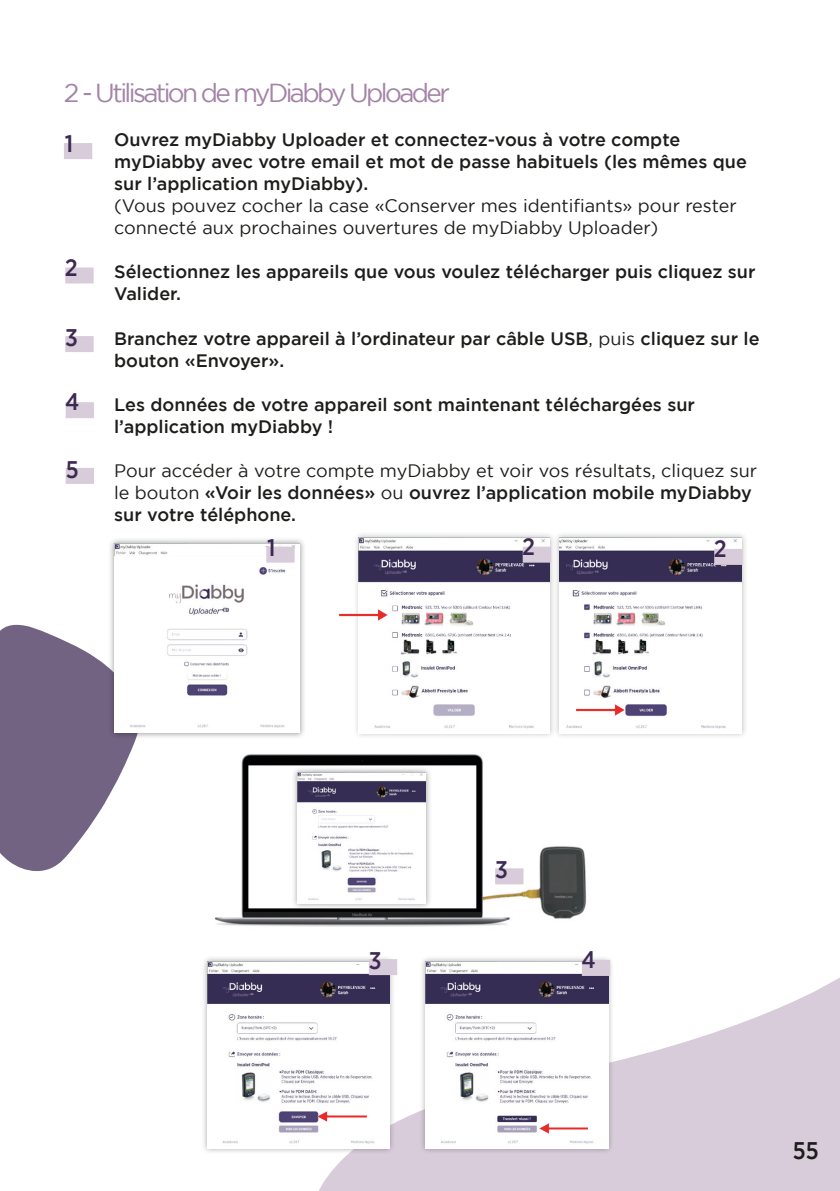
<style>
.page{position:relative;width:840px;height:1191px;background:#fff}
.page>*{position:absolute;margin:0;border:0;box-sizing:border-box;transform-origin:0 0}
.t1{font:26px "Gotham";letter-spacing:-.1em;color:#a384a7}
.t2{font:500 24px "Gotham Narrow";color:#3d2a53}
.t3{font:500 24px "Gotham Narrow";color:#1d1d1b}
.t4{font:500 18px/22px "Gotham";color:#1d1d1b}
.t5{font:18px/22px "Gotham";color:#1d1d1b}
.s1{font-weight:400}
.s2{font-weight:500}
</style>
<div class="page">
<svg style="left:0;top:625px;width:136px;height:246px"></svg>
<svg style="left:319px;top:978px;width:520px;height:213px;fill:#d8cbda"></svg>
<div style="left:65px;top:336px;width:29px;height:16px;background:#d9ccda"></div>
<div style="left:65px;top:267px;width:29px;height:16px;background:#d9ccda"></div>
<div style="left:64px;top:143px;width:28px;height:16px;background:#d9ccda"></div>
<div style="left:66px;top:468px;width:28px;height:16px;background:#d9ccda"></div>
<div style="left:66px;top:402px;width:28px;height:16px;background:#d9ccda"></div>
<div style="left:419px;top:955px;width:194px;height:199px;background:#1d1d1b;opacity:.36"></div>
<img style="left:425px;top:961px;width:182px;height:187px">
<div style="left:201px;top:955px;width:194px;height:199px;background:#1d1d1b;opacity:.39"></div>
<img style="left:207px;top:961px;width:182px;height:187px">
<div style="left:553px;top:531px;width:194px;height:208px;background:#1d1d1b;opacity:.29"></div>
<img style="left:559px;top:537px;width:182px;height:196px">
<div style="left:352px;top:531px;width:203px;height:208px;background:#1d1d1b;opacity:.29"></div>
<img style="left:359px;top:537px;width:190px;height:196px">
<div style="left:108px;top:537px;width:197px;height:201px;background:#1d1d1b;opacity:.45"></div>
<img style="left:114px;top:543px;width:185px;height:190px">
<img style="left:215px;top:754px;width:372px;height:173px">
<div style="left:266px;top:546px;width:28px;height:16px;background:#d9ccda"></div>
<div style="left:522px;top:546px;width:28px;height:16px;background:#d9ccda"></div>
<div style="left:713px;top:549px;width:29px;height:16px;background:#d9ccda"></div>
<div style="left:495px;top:868px;width:28px;height:16px;background:#d9ccda"></div>
<div style="left:368px;top:959px;width:29px;height:16px;background:#d9ccda"></div>
<div style="left:581px;top:960px;width:29px;height:16px;background:#d9ccda"></div>
<img style="left:576px;top:705px;width:48px;height:10px">
<img style="left:339px;top:610px;width:48px;height:10px">
<div style="left:291px;top:766px;width:140px;height:143px;background:#1d1d1b;opacity:.41"></div>
<img style="left:297px;top:772px;width:128px;height:131px">
<img style="left:317px;top:1111px;width:49px;height:11px">
<img style="left:538px;top:1123px;width:49px;height:10px">
<p class="t1" style="left:64px;top:78px;width:387px">2 - Utilisation de myDiabby Uploader</p>
<p class="t2" style="left:65px;top:129px;width:10px">1</p>
<p class="t4" style="left:114px;top:129px;width:634px">Ouvrez myDiabby Uploader et connectez-vous à votre compte myDiabby avec votre email et mot de passe habituels (les mêmes que sur l’application myDiabby).</p>
<p class="t5" style="left:114px;top:195px;width:623px">(Vous pouvez cocher la case «Conserver mes identifiants» pour rester connecté aux prochaines ouvertures de myDiabby Uploader)</p>
<p class="t4" style="left:114px;top:261px;width:642px">Sélectionnez les appareils que vous voulez télécharger puis cliquez sur<br>Valider.</p>
<p class="t4" style="left:114px;top:327px;width:646px">Branchez votre appareil à l’ordinateur par câble USB<span class="s1">, puis</span> cliquez sur le bouton «Envoyer».</p>
<p class="t4" style="left:114px;top:393px;width:582px">Les données de votre appareil sont maintenant téléchargées sur l’application myDiabby !</p>
<p class="t5" style="left:114px;top:459px;width:644px">Pour accéder à votre compte myDiabby et voir vos résultats, cliquez sur le bouton <span class="s2">«Voir les données»</span> ou <span class="s2">ouvrez l’application mobile myDiabby sur votre téléphone.</span></p>
<p class="t2" style="left:65px;top:252px;width:14px">2</p>
<p class="t2" style="left:65px;top:322px;width:14px">3</p>
<p class="t2" style="left:65px;top:386px;width:16px">4</p>
<p class="t2" style="left:66px;top:454px;width:14px">5</p>
<p class="t2" style="left:267px;top:532px;width:10px">1</p>
<p class="t2" style="left:522px;top:531px;width:14px">2</p>
<p class="t2" style="left:713px;top:533px;width:14px">2</p>
<p class="t2" style="left:495px;top:854px;width:14px">3</p>
<p class="t2" style="left:368px;top:945px;width:14px">3</p>
<p class="t2" style="left:581px;top:944px;width:16px">4</p>
<h2 class="t3" style="left:792px;top:1135px;width:27px">55</h2>
</div>
